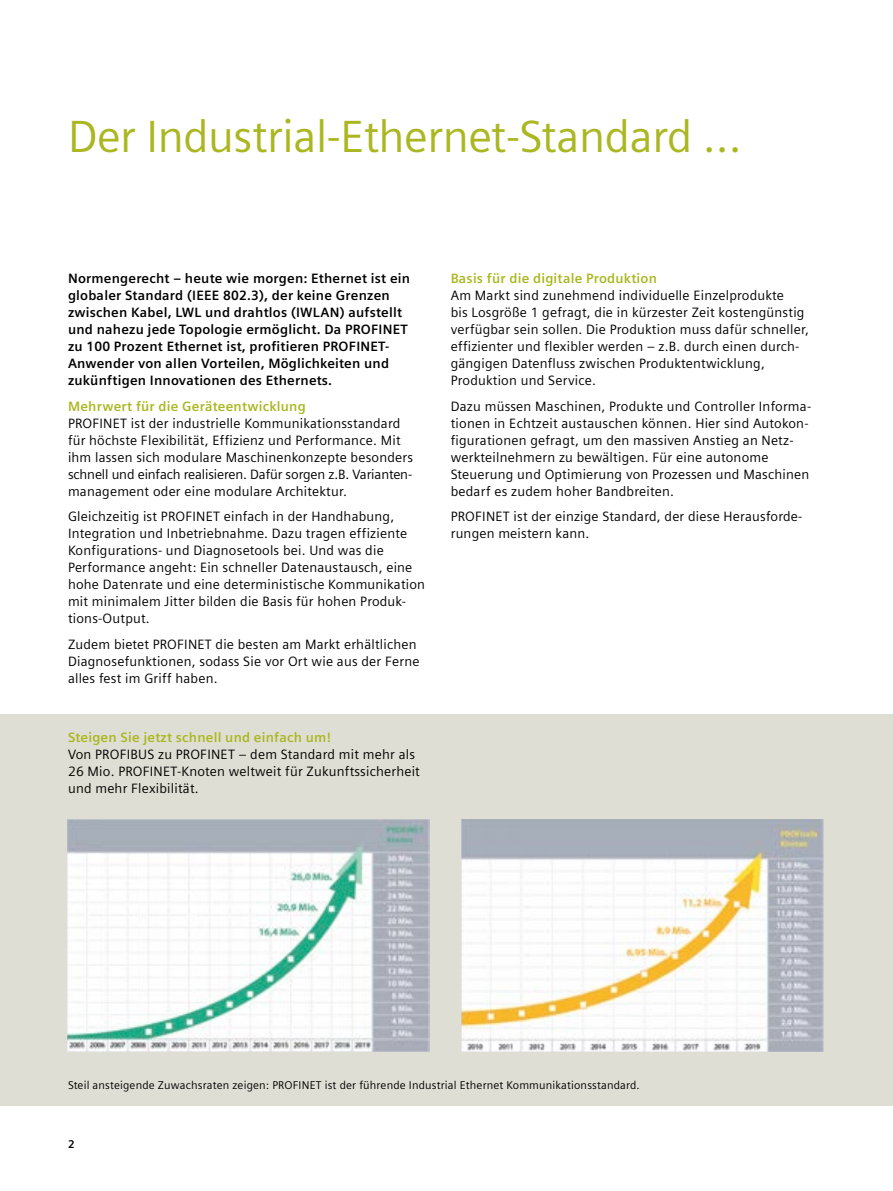
<style>
.page{position:relative;width:893px;height:1191px;background:#fff}
.page>*{position:absolute;margin:0;border:0;box-sizing:border-box;transform-origin:0 0}
.t1{font:45px "Siemens Sans Global";letter-spacing:-.01em;color:#aab721}
.t2{font:13.5px/17px "Siemens Sans Global";letter-spacing:.015em;color:#000}
.t3{font:700 13.5px/17px "Siemens Sans Global";letter-spacing:.015em;color:#000}
.t4{font:700 13.5px "Siemens Sans Global";letter-spacing:.015em;color:#aab721}
.t5{font:11.25px "Siemens Sans Global";letter-spacing:.015em;color:#000}
.t6{font:700 11.25px "Siemens Sans Global";color:#000}
</style>
<div class="page">
<div style="left:0;top:714px;width:893px;height:392px;background:#dfded4"></div>
<img style="left:67px;top:819px;width:362px;height:232px">
<img style="left:462px;top:819px;width:362px;height:232px">
<h1 class="t1" style="left:68px;top:103px;width:675px">Der Industrial-Ethernet-Standard …</h1>
<p class="t3" style="left:68px;top:270px;width:344px">Normengerecht – heute wie morgen: Ethernet ist ein globaler Standard (IEEE 802.3), der keine Grenzen zwischen Kabel, LWL und drahtlos (IWLAN) aufstellt und nahezu jede Topologie ermöglicht. Da PROFINET zu 100 Prozent Ethernet ist, profitieren PROFINET-Anwender von allen Vorteilen, Möglichkeiten und zukünftigen Innovationen des Ethernets.</p>
<p class="t4" style="left:68px;top:398px;width:239px">Mehrwert für die Geräteentwicklung</p>
<p class="t2" style="left:68px;top:415px;width:347px">PROFINET ist der industrielle Kommunikationsstandard für höchste Flexibilität, Effizienz und Performance. Mit ihm lassen sich modulare Maschinenkonzepte besonders schnell und einfach realisieren. Dafür sorgen z.B. Varianten&shy;management oder eine modulare Architektur.</p>
<p class="t2" style="left:68px;top:509px;width:359px">Gleichzeitig ist PROFINET einfach in der Handhabung, Integration und Inbetriebnahme. Dazu tragen effiziente Konfigurations- und Diagnosetools bei. Und was die Performance angeht: Ein schneller Datenaustausch, eine hohe Datenrate und eine deterministische Kommunikation mit minimalem Jitter bilden die Basis für hohen Produk&shy;tions-Output.</p>
<p class="t2" style="left:68px;top:636px;width:353px">Zudem bietet PROFINET die besten am Markt erhältlichen<br>Diagnosefunktionen, sodass Sie vor Ort wie aus der Ferne alles fest im Griff haben.</p>
<p class="t4" style="left:68px;top:729px;width:265px">Steigen Sie jetzt schnell und einfach um!</p>
<p class="t2" style="left:68px;top:746px;width:353px">Von PROFIBUS zu PROFINET – dem Standard mit mehr als<br>26 Mio. PROFINET-Knoten weltweit für Zukunftssicherheit und mehr Flexibilität.</p>
<p class="t4" style="left:451px;top:271px;width:208px">Basis für die digitale Produktion</p>
<p class="t2" style="left:451px;top:288px;width:360px">Am Markt sind zunehmend individuelle Einzelprodukte<br>bis Losgröße 1 gefragt, die in kürzester Zeit kostengünstig verfügbar sein sollen. Die Produktion muss dafür schneller, effizienter und flexibler werden – z.B. durch einen durch&shy;gängigen Datenfluss zwischen Produktentwicklung, Produktion und Service.</p>
<p class="t2" style="left:451px;top:398px;width:362px">Dazu müssen Maschinen, Produkte und Controller Informa&shy;tionen in Echtzeit austauschen können. Hier sind Autokon&shy;figurationen gefragt, um den massiven Anstieg an Netz&shy;werkteilnehmern zu bewältigen. Für eine autonome Steuerung und Optimierung von Prozessen und Maschinen bedarf es zudem hoher Bandbreiten.</p>
<p class="t2" style="left:451px;top:509px;width:353px">PROFINET ist der einzige Standard, der diese Herausforde&shy;rungen meistern kann.</p>
<p class="t5" style="left:68px;top:1076px;width:573px">Steil ansteigende Zuwachsraten zeigen: PROFINET ist der führende Industrial Ethernet Kommunikationsstandard.</p>
<p class="t6" style="left:68px;top:1137px;width:8px">2</p>
</div>
